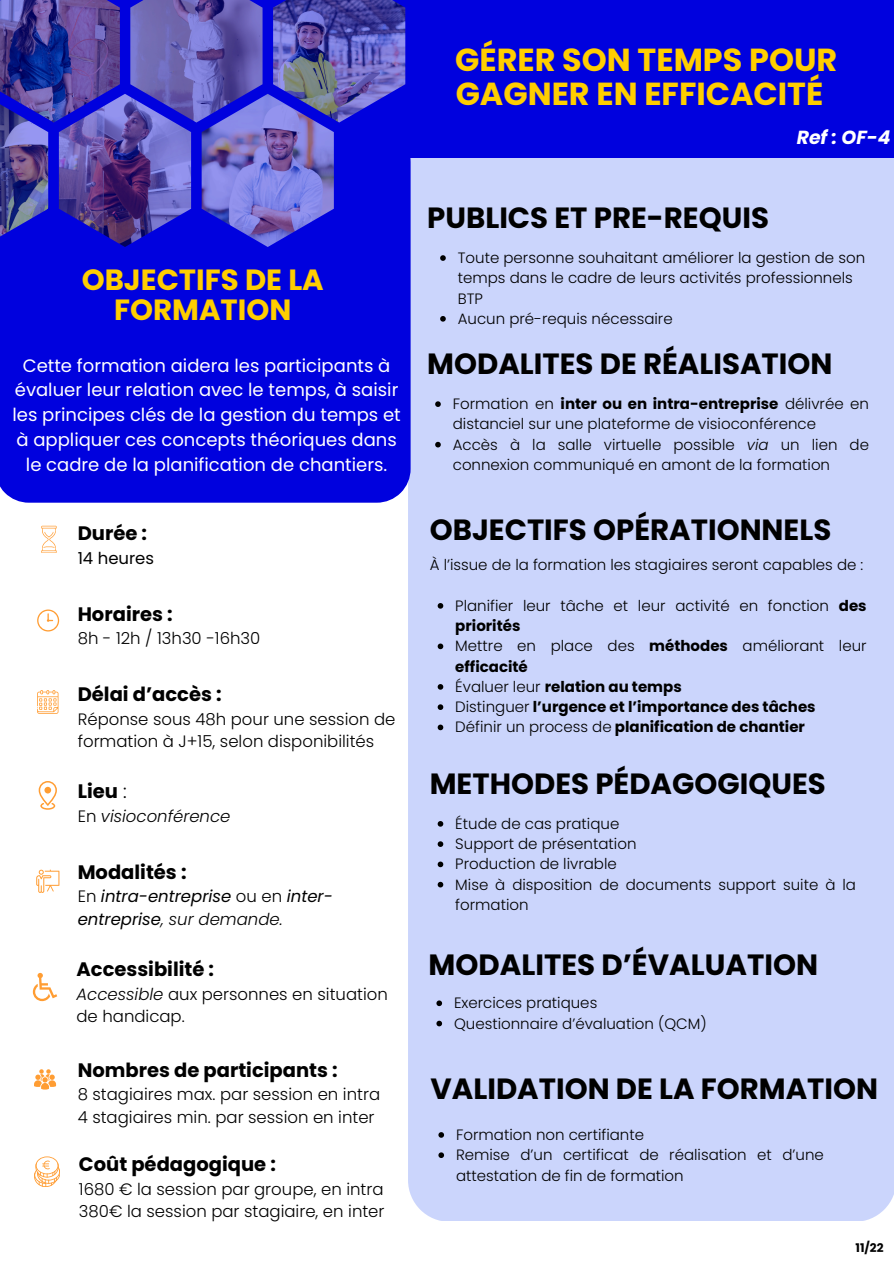
<style>
.page{position:relative;width:894px;height:1264px;background:#fff}
.page>*{position:absolute;margin:0;border:0;box-sizing:border-box;transform-origin:0 0}
.t1{font:700 31.8px/33.8px "Poppins";color:#ffce00}
.t2{font:700 29.25px "Poppins";color:#000}
.t3{font:700 29.25px/30.3px "Poppins";color:#ffce00;text-align:center}
.t4{font:700 19.5px "Poppins";color:#000}
.t5{font:italic 700 18.9px "Poppins";color:#fff}
.t6{font:18px/24.8px "Poppins";color:#fff;text-align:center}
.t7{font:300 16.5px/22.5px "Poppins";color:#000}
.t8{font:italic 16.5px/22.5px "Poppins";color:#000}
.t9{font:italic 300 16.5px "Poppins";color:#000}
.t10{font:16.5px "Poppins";color:#000}
.t11{font:300 15px/20.2px "Poppins";color:#000}
.t12{font:700 15px "Poppins";color:#000}
.t13{font:700 11.85px "Poppins";color:#000}
.s1{font-weight:300}
.s2{font-style:normal}
.s3{font-weight:300;font-style:normal}
.s4{font-style:italic}
.s5{font-weight:700}
</style>
<div class="page">
<div style="left:408px;top:158px;width:485px;height:1062px;background:#cbd5fc"></div>
<div style="left:0;top:0;width:893px;height:158px;background:#0001de"></div>
<div style="left:0;top:132px;width:410px;height:370px;background:#0001de"></div>
<svg style="left:41px;top:526px;width:16px;height:26px"></svg>
<svg style="left:37px;top:609px;width:22px;height:22px"></svg>
<svg style="left:39px;top:781px;width:18px;height:28px"></svg>
<div style="left:44px;top:786px;width:7px;height:7px;background:#ff9d33;border-radius:50%"></div>
<svg style="left:34px;top:1156px;width:26px;height:30px"></svg>
<svg style="left:37px;top:690px;width:21px;height:23px"></svg>
<svg style="left:34px;top:1069px;width:22px;height:20px"></svg>
<svg style="left:36px;top:869px;width:23px;height:23px"></svg>
<svg style="left:33px;top:972px;width:24px;height:29px"></svg>
<img style="left:59px;top:94px;width:132px;height:153px">
<img style="left:0;top:122px;width:48px;height:125px">
<img style="left:130px;top:0;width:132px;height:122px">
<img style="left:201px;top:94px;width:133px;height:153px">
<img style="left:273px;top:0;width:132px;height:122px">
<img style="left:0;top:0;width:120px;height:122px">
<svg style="left:437px;top:603px;width:6px;height:5px"></svg>
<svg style="left:437px;top:643px;width:6px;height:6px"></svg>
<svg style="left:437px;top:684px;width:6px;height:5px"></svg>
<svg style="left:437px;top:704px;width:6px;height:6px"></svg>
<svg style="left:437px;top:724px;width:6px;height:6px"></svg>
<svg style="left:437px;top:821px;width:6px;height:5px"></svg>
<svg style="left:437px;top:841px;width:6px;height:6px"></svg>
<svg style="left:437px;top:861px;width:6px;height:6px"></svg>
<svg style="left:437px;top:881px;width:6px;height:6px"></svg>
<svg style="left:436px;top:1000px;width:6px;height:6px"></svg>
<svg style="left:436px;top:1020px;width:6px;height:6px"></svg>
<svg style="left:438px;top:1132px;width:6px;height:5px"></svg>
<svg style="left:438px;top:1152px;width:6px;height:5px"></svg>
<svg style="left:435px;top:401px;width:5px;height:6px"></svg>
<svg style="left:435px;top:442px;width:5px;height:5px"></svg>
<svg style="left:440px;top:255px;width:5px;height:6px"></svg>
<svg style="left:440px;top:316px;width:5px;height:5px"></svg>
<p class="t3" style="left:82px;top:264px;width:243px">OBJECTIFS DE LA<br>FORMATION</p>
<p class="t6" style="left:12px;top:353px;width:390px">Cette formation aidera les participants à évaluer leur relation avec le temps, à saisir les principes clés de la gestion du temps et à appliquer ces concepts théoriques dans le cadre de la planification de chantiers.</p>
<h1 class="t4" style="left:78px;top:519px;width:71px">Durée :</h1>
<h1 class="t10" style="left:78px;top:546px;width:78px">14 heures</h1>
<h3 class="t4" style="left:78px;top:600px;width:96px">Horaires :</h3>
<h3 class="t7" style="left:78px;top:627px;width:184px">8h - 12h / 13h30 -16h30</h3>
<h1 class="t4" style="left:78px;top:680px;width:145px">Délai d’accès :</h1>
<h1 class="t7" style="left:78px;top:707px;width:319px">Réponse sous 48h pour une session de formation à J+15, selon disponibilités</h1>
<h1 class="t4" style="left:78px;top:777px;width:51px">Lieu <span class="s1">:</span></h1>
<h1 class="t9" style="left:78px;top:804px;width:154px"><span class="s2">En</span> visioconférence</h1>
<p class="t4" style="left:78px;top:858px;width:110px">Modalités :</p>
<p class="t8" style="left:78px;top:885px;width:256px"><span class="s3">En</span> intra-entreprise <span class="s3">ou en</span> inter&shy;entreprise<span class="s1">, sur demande.</span></p>
<p class="t4" style="left:76px;top:955px;width:139px">Accessibilité :</p>
<p class="t7" style="left:76px;top:982px;width:313px"><span class="s4">Accessible</span> aux personnes en situation de handicap.</p>
<p class="t4" style="left:78px;top:1056px;width:261px">Nombres de participants :</p>
<p class="t7" style="left:78px;top:1083px;width:304px">8 stagiaires max. par session en intra<br>4 stagiaires min. par session en inter</p>
<p class="t4" style="left:79px;top:1150px;width:198px">Coût pédagogique :</p>
<p class="t7" style="left:79px;top:1177px;width:307px">1680 € la session par groupe, en intra<br>380€ la session par stagiaire, en inter</p>
<p class="t1" style="left:455px;top:43px;width:383px">GÉRER SON TEMPS POUR<br>GAGNER EN EFFICACITÉ</p>
<h1 class="t5" style="left:796px;top:124px;width:95px">Ref : OF-4</h1>
<h4 class="t2" style="left:427px;top:197px;width:343px">PUBLICS ET PRE-REQUIS</h4>
<p class="t11" style="left:457px;top:248px;width:409px">Toute personne souhaitant améliorer la gestion de son temps dans le cadre de leurs activités professionnels<br>BTP</p>
<h4 class="t11" style="left:457px;top:308px;width:216px">Aucun pré-requis nécessaire</h4>
<p class="t2" style="left:427px;top:343px;width:406px">MODALITES DE RÉALISATION</p>
<p class="t11" style="left:452px;top:394px;width:417px">Formation en <span class="s5">inter ou en intra-entreprise</span> délivrée en distanciel sur une plateforme de visioconférence</p>
<h3 class="t11" style="left:452px;top:434px;width:417px">Accès à la salle virtuelle possible <span class="s4">via</span> un lien de connexion communiqué en amont de la formation</h3>
<p class="t2" style="left:429px;top:509px;width:403px">OBJECTIFS OPÉRATIONNELS</p>
<p class="t11" style="left:429px;top:555px;width:435px">À l’issue de la formation les stagiaires seront capables de :</p>
<p class="t11" style="left:455px;top:595px;width:412px">Planifier leur tâche et leur activité en fonction <span class="s5">des priorités</span></p>
<h1 class="t11" style="left:455px;top:636px;width:412px">Mettre en place des <span class="s5">méthodes</span> améliorant leur <span class="s5">efficacité</span></h1>
<h4 class="t12" style="left:455px;top:676px;width:228px"><span class="s1">Évaluer leur</span> relation au temps</h4>
<p class="t12" style="left:455px;top:696px;width:362px"><span class="s1">Distinguer</span> l’urgence et l’importance des tâches</p>
<p class="t12" style="left:455px;top:716px;width:351px"><span class="s1">Définir un process de</span> planification de chantier</p>
<p class="t2" style="left:429px;top:763px;width:397px">METHODES PÉDAGOGIQUES</p>
<p class="t11" style="left:455px;top:813px;width:165px">Étude de cas pratique</p>
<p class="t11" style="left:455px;top:833px;width:183px">Support de présentation</p>
<h1 class="t11" style="left:455px;top:854px;width:163px">Production de livrable</h1>
<p class="t11" style="left:455px;top:874px;width:402px">Mise à disposition de documents support suite à la formation</p>
<h1 class="t2" style="left:428px;top:943px;width:391px">MODALITES D’ÉVALUATION</h1>
<p class="t11" style="left:454px;top:992px;width:145px">Exercices pratiques</p>
<p class="t11" style="left:454px;top:1013px;width:254px">Questionnaire d’évaluation (QCM)</p>
<h1 class="t2" style="left:430px;top:1068px;width:449px">VALIDATION DE LA FORMATION</h1>
<p class="t11" style="left:456px;top:1124px;width:189px">Formation non certifiante</p>
<p class="t11" style="left:456px;top:1144px;width:369px">Remise d’un certificat de réalisation et d’une attestation de fin de formation</p>
<h4 class="t13" style="left:855px;top:1239px;width:29px">11/22</h4>
</div>
